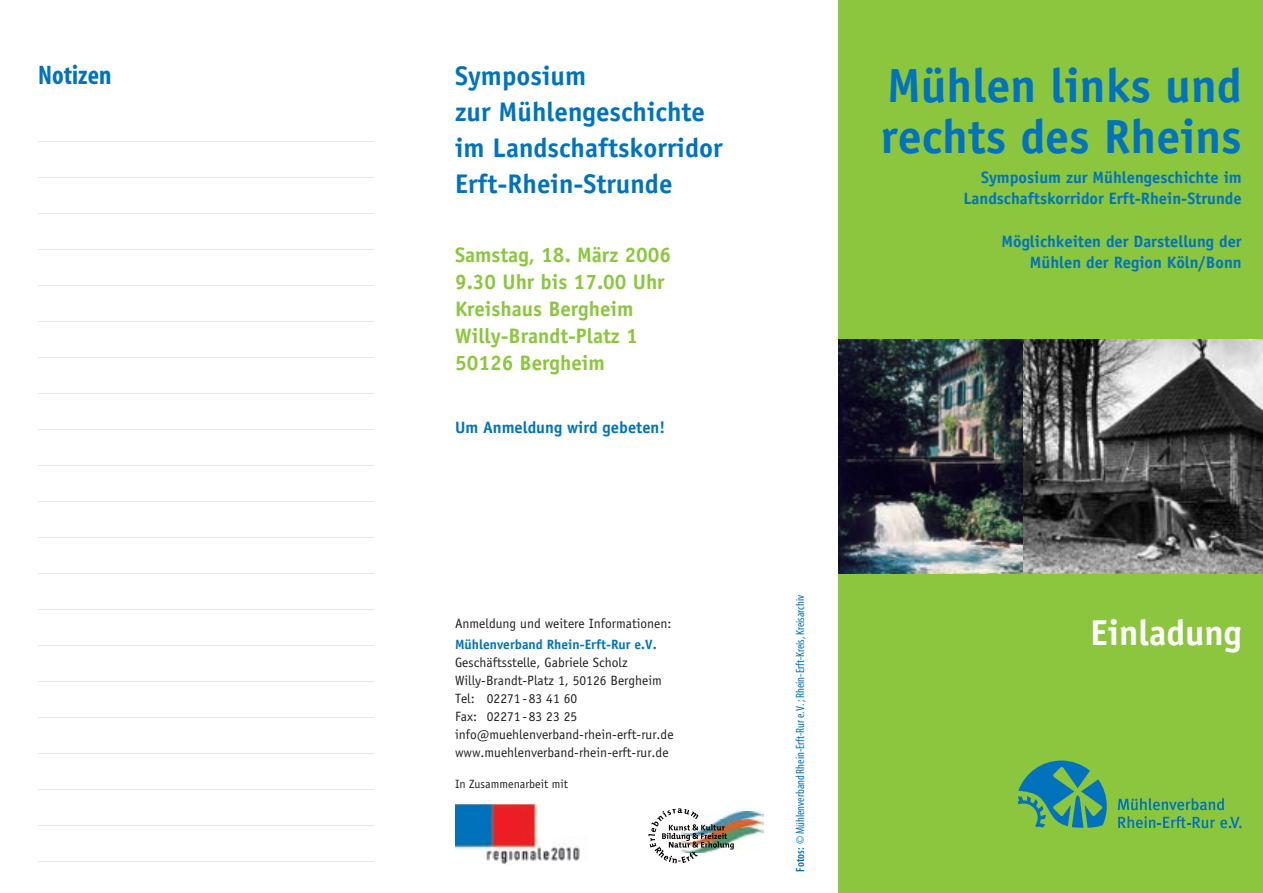
<style>
.page{position:relative;width:1263px;height:893px;background:#fff}
.page>*{position:absolute;margin:0;border:0;box-sizing:border-box;transform-origin:0 0}
.t1{font:700 48px/51px "Officina Sans";color:#0073bc}
.t2{font:700 36px "Officina Sans";color:#fff}
.t3{font:700 27px/36px "Officina Sans";color:#0073bc}
.t4{font:27px "Myriad MM 700 300";color:#0073bc}
.t5{font:700 21px/27px "Officina Sans";color:#8bc63e}
.t6{font:700 16.5px/21px "Officina Sans";color:#0073bc;text-align:right}
.t7{font:13.5px/18px "Officina Sans";color:#231f20}
.t8{font:700 13.5px "Officina Sans";color:#0073bc}
.t9{font:12px "Myriad MM 400 300";color:#0073bc}
.t10{font:12px "Officina Sans";color:#231f20}
.s1{font-family:"Myriad MM 565 300"}
</style>
<div class="page">
<div style="left:838px;top:0;width:425px;height:893px;background:#8bc63e"></div>
<hr style="left:38px;top:141px;width:336px;height:1px;background:#e6e7e9">
<hr style="left:38px;top:177px;width:336px;height:1px;background:#e6e7e9">
<hr style="left:38px;top:213px;width:336px;height:1px;background:#e6e7e9">
<hr style="left:38px;top:249px;width:336px;height:1px;background:#e6e7e9">
<hr style="left:38px;top:285px;width:336px;height:1px;background:#e6e7e9">
<hr style="left:38px;top:321px;width:336px;height:1px;background:#e6e7e9">
<hr style="left:38px;top:357px;width:336px;height:1px;background:#e6e7e9">
<hr style="left:38px;top:393px;width:336px;height:1px;background:#e6e7e9">
<hr style="left:38px;top:429px;width:336px;height:1px;background:#e6e7e9">
<hr style="left:38px;top:465px;width:336px;height:1px;background:#e6e7e9">
<hr style="left:38px;top:501px;width:336px;height:1px;background:#e6e7e9">
<hr style="left:38px;top:537px;width:336px;height:1px;background:#e6e7e9">
<hr style="left:38px;top:573px;width:336px;height:1px;background:#e6e7e9">
<hr style="left:38px;top:609px;width:336px;height:1px;background:#e6e7e9">
<hr style="left:38px;top:645px;width:336px;height:1px;background:#e6e7e9">
<hr style="left:38px;top:681px;width:336px;height:1px;background:#e6e7e9">
<hr style="left:38px;top:717px;width:336px;height:1px;background:#e6e7e9">
<hr style="left:38px;top:753px;width:336px;height:1px;background:#e6e7e9">
<hr style="left:38px;top:789px;width:336px;height:1px;background:#e6e7e9">
<hr style="left:38px;top:825px;width:336px;height:1px;background:#e6e7e9">
<hr style="left:38px;top:861px;width:336px;height:1px;background:#e6e7e9">
<svg style="left:1018px;top:760px;width:89px;height:68px"></svg>
<svg style="left:1118px;top:798px;width:106px;height:12px"></svg>
<svg style="left:1118px;top:816px;width:124px;height:12px"></svg>
<img style="left:838px;top:339px;width:185px;height:234px">
<img style="left:1023px;top:339px;width:240px;height:234px">
<img style="left:734px;top:811px;width:29px;height:8px">
<img style="left:734px;top:819px;width:29px;height:9px">
<img style="left:734px;top:828px;width:29px;height:14px">
<img style="left:648px;top:808px;width:86px;height:55px">
<img style="left:455px;top:804px;width:126px;height:60px">
<h3 class="t4" style="left:38px;top:62px;width:75px">Notizen</h3>
<h3 class="t3" style="left:455px;top:58px;width:269px">Symposium<br>zur Mühlengeschichte im Landschaftskorridor<br>Erft-Rhein-Strunde</h3>
<h3 class="t5" style="left:455px;top:241px;width:218px">Samstag, 18. März 2006<br>9.30 Uhr bis 17.00 Uhr<br>Kreishaus Bergheim<br>Willy-Brandt-Platz 1<br>50126 Bergheim</h3>
<p class="t6" style="left:455px;top:417px;width:212px">Um Anmeldung wird gebeten!</p>
<p class="t7" style="left:455px;top:614px;width:218px">Anmeldung und weitere Informationen:</p>
<p class="t8" style="left:455px;top:636px;width:203px">Mühlenverband Rhein-Erft-Rur e.V.</p>
<p class="t7" style="left:455px;top:653px;width:220px">Geschäftsstelle, Gabriele Scholz Willy-Brandt-Platz 1, 50126 Bergheim Tel: 02271 - 83 41 60<br>Fax: 02271 - 83 23 25 info@muehlenverband-rhein-erft-rur.de www.muehlenverband-rhein-erft-rur.de</p>
<p class="t10" style="left:455px;top:777px;width:115px">In Zusammenarbeit mit</p>
<p class="t9" style="left:794px;top:872px;width:278px;rotate:-90deg"><span class="s1">Fotos:</span> © Mühlenverband Rhein-Erft-Rur e.V. ; Rhein-Erft-Kreis, Kreisarchiv</p>
<h1 class="t1" style="left:881px;top:59px;width:362px">Mühlen links und rechts des Rheins</h1>
<p class="t6" style="left:963px;top:167px;width:280px">Symposium zur Mühlengeschichte im<br>Landschaftskorridor Erft-Rhein-Strunde</p>
<p class="t6" style="left:1001px;top:231px;width:242px">Möglichkeiten der Darstellung der<br>Mühlen der Region Köln/Bonn</p>
<h2 class="t2" style="left:1090px;top:610px;width:153px">Einladung</h2>
</div>
